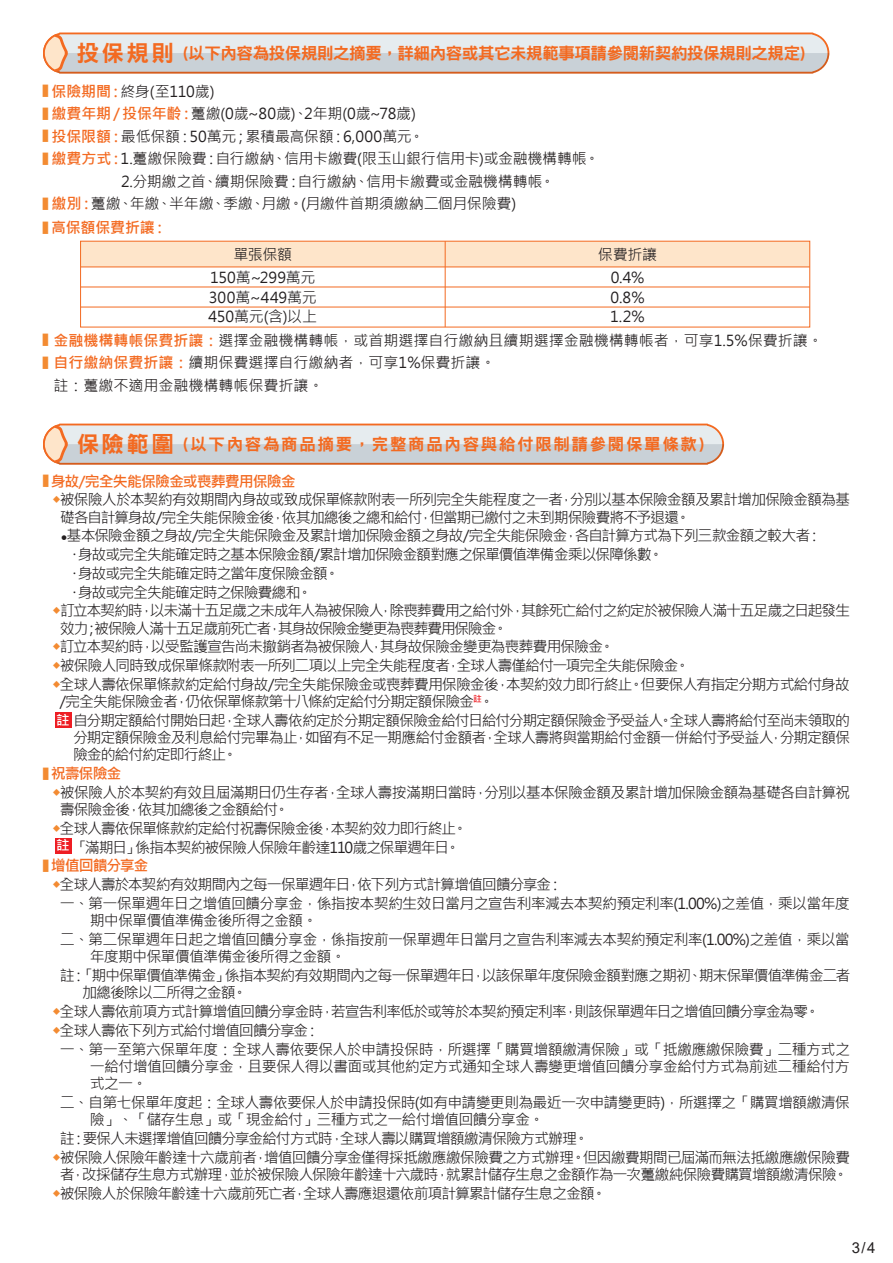
<style>
.page{position:relative;width:893px;height:1263px;background:#fff}
.page>*{position:absolute;margin:0;border:0;box-sizing:border-box;transform-origin:0 0}
.t1{font:16.5px "DF Hei Std W9";letter-spacing:-.025em;color:#f36a21}
.t2{font:16.5px "DF Hei Std W9";letter-spacing:.1em;color:#f36a21}
.t3{font:15px/17.2px "Microsoft Jheng Hei";letter-spacing:-.065em;color:#231f20}
.t4{font:15px/18.8px "Microsoft Jheng Hei";letter-spacing:-.045em;color:#231f20}
.t5{font:15px "Microsoft Jheng Hei";color:#231f20}
.t6{font:15px/17.2px "Microsoft Jheng Hei";letter-spacing:-.09em;color:#231f20}
.t7{font:15px "Microsoft Jheng Hei";letter-spacing:-.02em;color:#231f20}
.t8{font:15px "Microsoft Jheng Hei";letter-spacing:-.005em;color:#231f20}
.t9{font:15px "Microsoft Jheng Hei";letter-spacing:-.015em;color:#231f20}
.t10{font:700 15px "Microsoft Jheng Hei";letter-spacing:-.065em;color:#f36a21}
.t11{font:700 15px "Microsoft Jheng Hei";letter-spacing:-.015em;color:#f36a21}
.t12{font:15px "Arial";color:#231f20}
.t13{font:700 13.5px "Microsoft Jheng Hei";color:#fff}
.s1{font-size:22.65px}
.s2{font-weight:700;font-size:11.25px;color:#f38b32}
.s3{font-weight:700;color:#f36a21}
.s4{font-size:11.25px;color:#f38b32}
.s5{color:#f38b32}
.s6{font-size:6px}
.s7{font-family:"Adobe Ming Std";font-weight:300}
</style>
<div class="page">
<div style="left:55px;top:713px;width:16px;height:15px;background:#ee1d23"></div>
<div style="left:55px;top:838px;width:16px;height:15px;background:#ee1d23"></div>
<div style="left:81px;top:241px;width:729px;height:26px;background:#fee5ca"></div>
<hr style="left:81px;top:267px;width:729px;height:1px;background:#f36a21">
<hr style="left:81px;top:287px;width:729px;height:1px;background:#f36a21">
<hr style="left:81px;top:307px;width:729px;height:1px;background:#f36a21">
<div style="left:80px;top:241px;width:730px;height:86px;border:1px solid #f36a21"></div>
<hr style="left:445px;top:241px;width:1px;height:86px;background:#f36a21">
<svg style="left:43px;top:424px;width:681px;height:41px;background:#d9d4d1"></svg>
<svg style="left:43px;top:33px;width:786px;height:41px;background:#d9d4d2"></svg>
<p class="t1" style="left:77px;top:44px;width:730px"><span class="s1">投保規則</span> (以下內容為投保規則之摘要，詳細內容或其它未規範事項請參閱新契約投保規則之規定)</p>
<p class="t3" style="left:43px;top:83px;width:173px"><span class="s2">▌</span><span class="s3">保險期間：</span>終身(至110歲)</p>
<p class="t8" style="left:43px;top:104px;width:374px"><span class="s2">▌</span><span class="s3">繳費年期／投保年齡：</span>躉繳(0歲~80歲)、2年期(0歲~78歲)</p>
<p class="t8" style="left:43px;top:127px;width:383px"><span class="s2">▌</span><span class="s3">投保限額：</span>最低保額：50萬元；累積最高保額：6,000萬元。</p>
<p class="t7" style="left:43px;top:149px;width:558px"><span class="s2">▌</span><span class="s3">繳費方式：</span>1.躉繳保險費：自行繳納、信用卡繳費(限玉山銀行信用卡)或金融機構轉帳。</p>
<p class="t7" style="left:121px;top:172px;width:435px">2.分期繳之首、續期保險費：自行繳納、信用卡繳費或金融機構轉帳。</p>
<p class="t9" style="left:43px;top:194px;width:475px"><span class="s2">▌</span><span class="s3">繳別：</span>躉繳、年繳、半年繳、季繳、月繳。(月繳件首期須繳納二個月保險費)</p>
<p class="t11" style="left:43px;top:218px;width:126px"><span class="s4">▌</span>高保額保費折讓：</p>
<p class="t3" style="left:233px;top:246px;width:60px">單張保額</p>
<p class="t3" style="left:209px;top:268px;width:110px;line-height:19.5px;text-align:justify">150萬~299萬元300萬~449萬元450萬元(含)以上</p>
<p class="t3" style="left:598px;top:246px;width:61px">保費折讓</p>
<p class="t3" style="left:610px;top:268px;width:36px;line-height:19.5px;text-align:justify">0.4% 0.8% 1.2%</p>
<p class="t5" style="left:43px;top:331px;width:781px"><span class="s2">▌</span><span class="s3">金融機構轉帳保費折讓：</span>選擇金融機構轉帳，或首期選擇自行繳納且續期選擇金融機構轉帳者，可享1.5%保費折讓。</p>
<p class="t5" style="left:43px;top:353px;width:454px"><span class="s2">▌</span><span class="s3">自行繳納保費折讓：</span>續期保費選擇自行繳納者，可享1%保費折讓。</p>
<p class="t5" style="left:53px;top:376px;width:271px">註：躉繳不適用金融機構轉帳保費折讓。</p>
<p class="t2" style="left:77px;top:435px;width:629px"><span class="s1">保險範圍</span> (以下內容為商品摘要，完整商品內容與給付限制請參閱保單條款)</p>
<p class="t10" style="left:43px;top:472px;width:254px"><span class="s4">▌</span>身故/完全失能保險金或喪葬費用保險金</p>
<p class="t3" style="left:60px;top:491px;width:792px;text-indent:-8px"><span class="s5">◆</span>被保險人於本契約有效期間內身故或致成保單條款附表一所列完全失能程度之一者，分別以基本保險金額及累計增加保險金額為基礎各自計算身故/完全失能保險金後，依其加總後之總和給付，但當期已繳付之未到期保險費將不予退還。</p>
<p class="t3" style="left:67px;top:527px;width:756px;line-height:18.8px;text-indent:-6px"><span class="s6">●</span>基本保險金額之身故/完全失能保險金及累計增加保險金額之身故/完全失能保險金，各自計算方式為下列三款金額之較大者：<span class="s7">·</span>身故或完全失能確定時之基本保險金額/累計增加保險金額對應之保單價值準備金乘以保障係數。<br><span class="s7">·</span>身故或完全失能確定時之當年度保險金額。<br><span class="s7">·</span>身故或完全失能確定時之保險費總和。</p>
<p class="t6" style="left:60px;top:602px;width:792px;text-indent:-8px"><span class="s5">◆</span>訂立本契約時，以未滿十五足歲之未成年人為被保險人，除喪葬費用之給付外，其餘死亡給付之約定於被保險人滿十五足歲之日起發生效力；被保險人滿十五足歲前死亡者，其身故保險金變更為喪葬費用保險金。</p>
<p class="t3" style="left:52px;top:638px;width:564px"><span class="s5">◆</span>訂立本契約時，以受監護宣告尚未撤銷者為被保險人，其身故保險金變更為喪葬費用保險金。</p>
<p class="t3" style="left:52px;top:657px;width:639px"><span class="s5">◆</span>被保險人同時致成保單條款附表一所列二項以上完全失能程度者，全球人壽僅給付一項完全失能保險金。</p>
<p class="t3" style="left:60px;top:676px;width:791px;text-indent:-8px"><span class="s5">◆</span>全球人壽依保單條款約定給付身故/完全失能保險金或喪葬費用保險金後，本契約效力即行終止。但要保人有指定分期方式給付身故/完全失能保險金者，仍依保單條款第十八條約定給付分期定額保險金<sup>註</sup>。</p>
<p class="t3" style="left:73px;top:712px;width:779px;text-align:justify">自分期定額給付開始日起，全球人壽依約定於分期定額保險金給付日給付分期定額保險金予受益人。全球人壽將給付至尚未領取的分期定額保險金及利息給付完畢為止，如留有不足一期應給付金額者，全球人壽將與當期給付金額一併給付予受益人，分期定額保險金的給付約定即行終止。</p>
<p class="t10" style="left:43px;top:764px;width:80px"><span class="s4">▌</span>祝壽保險金</p>
<p class="t3" style="left:60px;top:784px;width:792px;text-indent:-8px"><span class="s5">◆</span>被保險人於本契約有效且屆滿期日仍生存者，全球人壽按滿期日當時，分別以基本保險金額及累計增加保險金額為基礎各自計算祝壽保險金後，依其加總後之金額給付。</p>
<p class="t3" style="left:52px;top:820px;width:417px"><span class="s5">◆</span>全球人壽依保單條款約定給付祝壽保險金後，本契約效力即行終止。</p>
<p class="t3" style="left:73px;top:839px;width:389px">「滿期日」係指本契約被保險人保險年齡達110歲之保單週年日。</p>
<p class="t10" style="left:43px;top:856px;width:107px"><span class="s4">▌</span>增值回饋分享金</p>
<p class="t3" style="left:60px;top:875px;width:792px;line-height:18.8px;text-indent:-8px"><span class="s5">◆</span>全球人壽於本契約有效期間內之每一保單週年日，依下列方式計算增值回饋分享金：<br>一、第一保單週年日之增值回饋分享金，係指按本契約生效日當月之宣告利率減去本契約預定利率(1.00%)之差值，乘以當年度</p>
<p class="t3" style="left:60px;top:911px;width:792px;line-height:18.8px;text-indent:30px">期中保單價值準備金後所得之金額。<br>二、第二保單週年日起之增值回饋分享金，係指按前一保單週年日當月之宣告利率減去本契約預定利率(1.00%)之差值，乘以當</p>
<p class="t3" style="left:60px;top:947px;width:792px;line-height:18.8px;text-indent:30px">年度期中保單價值準備金後所得之金額。<br>註：「期中保單價值準備金」係指本契約有效期間內之每一保單週年日，以該保單年度保險金額對應之期初、期末保單價值準備金二者</p>
<p class="t3" style="left:82px;top:984px;width:166px">加總後除以二所得之金額。</p>
<p class="t3" style="left:52px;top:1003px;width:769px"><span class="s5">◆</span>全球人壽依前項方式計算增值回饋分享金時，若宣告利率低於或等於本契約預定利率，則該保單週年日之增值回饋分享金為零。</p>
<p class="t4" style="left:60px;top:1021px;width:792px;text-indent:-8px"><span class="s5">◆</span>全球人壽依下列方式給付增值回饋分享金：<br>一、第一至第六保單年度：全球人壽依要保人於申請投保時，所選擇「購買增額繳清保險」或「抵繳應繳保險費」二種方式之</p>
<p class="t4" style="left:90px;top:1058px;width:761px;line-height:17.2px">一給付增值回饋分享金，且要保人得以書面或其他約定方式通知全球人壽變更增值回饋分享金給付方式為前述二種給付方式之一。</p>
<p class="t3" style="left:90px;top:1094px;width:762px;text-indent:-30px">二、自第七保單年度起：全球人壽依要保人於申請投保時(如有申請變更則為最近一次申請變更時)，所選擇之「購買增額繳清保險」、「儲存生息」或「現金給付」三種方式之一給付增值回饋分享金。</p>
<p class="t3" style="left:60px;top:1130px;width:530px">註：要保人未選擇增值回饋分享金給付方式時，全球人壽以購買增額繳清保險方式辦理。</p>
<p class="t3" style="left:52px;top:1148px;width:799px;text-align:center"><span class="s5">◆</span>被保險人保險年齡達十六歲前者，增值回饋分享金僅得採抵繳應繳保險費之方式辦理。但因繳費期間已屆滿而無法抵繳應繳保險費者，改採儲存生息方式辦理，並於被保險人保險年齡達十六歲時，就累計儲存生息之金額作為一次躉繳純保險費購買增額繳清保險。</p>
<p class="t3" style="left:52px;top:1184px;width:556px"><span class="s5">◆</span>被保險人於保險年齡達十六歲前死亡者，全球人壽應退還依前項計算累計儲存生息之金額。</p>
<p class="t13" style="left:56px;top:711px;width:15px">註</p>
<p class="t13" style="left:56px;top:837px;width:15px">註</p>
<p class="t12" style="left:852px;top:1237px;width:25px">3/4</p>
</div>
